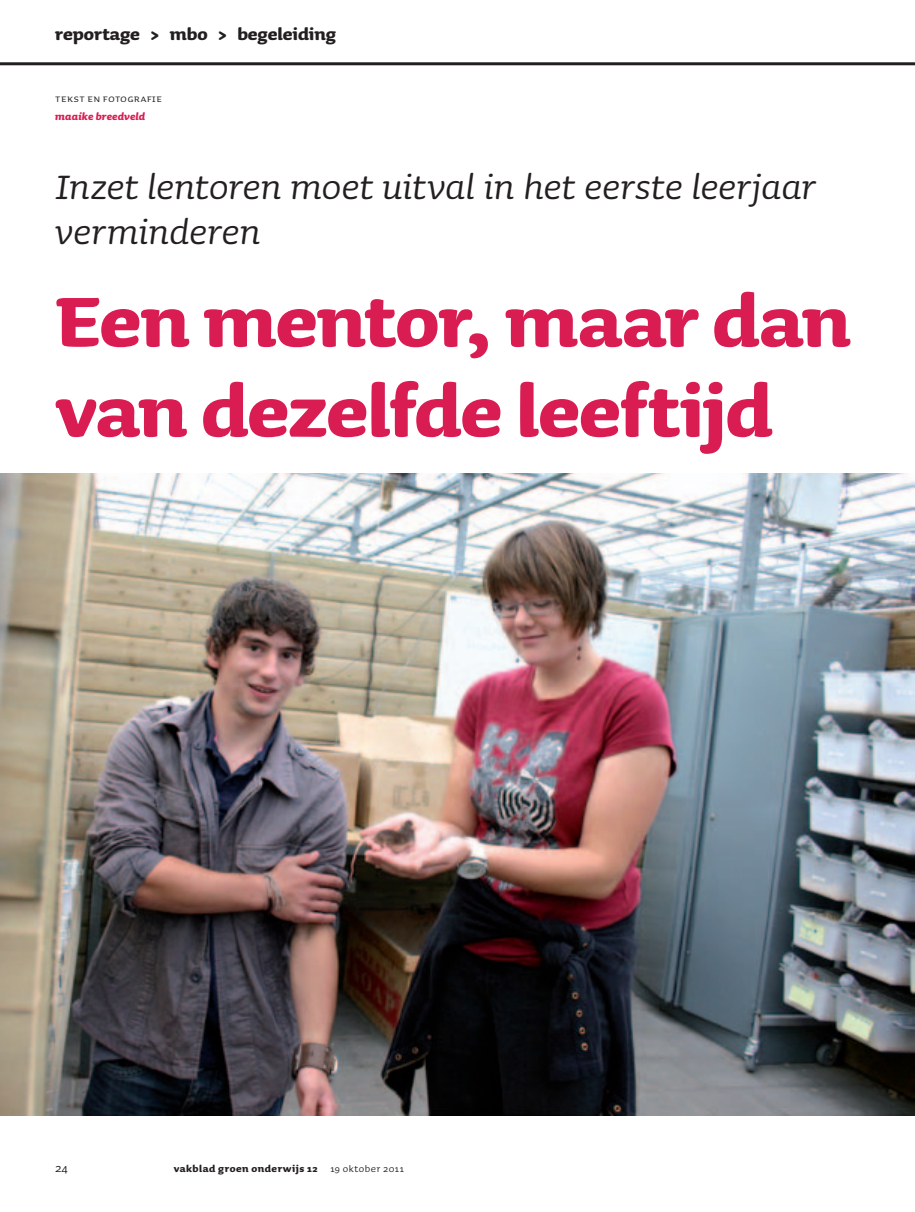
<style>
.page{position:relative;width:915px;height:1212px;background:#fff}
.page>*{position:absolute;margin:0;border:0;box-sizing:border-box;transform-origin:0 0}
.t1{font:700 90px/90px "Sauna";letter-spacing:-.01em;color:#d91c52}
.t2{font:italic 45px/45px "Sauna";letter-spacing:-.005em;color:#231f20}
.t3{font:700 21px "Sauna";color:#231f20}
.t4{font:15px "Sauna";color:#231f20}
.t5{font:12.75px "Sauna Small Caps";letter-spacing:.02em;color:#231f20}
.t6{font:italic 700 12.75px "Sauna";letter-spacing:.01em;color:#d91c52}
.t7{font:700 12px "Sauna";letter-spacing:.04em;color:#231f20}
.s1{font-weight:400}
</style>
<div class="page">
<img style="left:0;top:473px;width:914px;height:643px">
<hr style="left:0;top:62px;width:914px;height:3px;background:#231f20">
<p class="t3" style="left:55px;top:23px;width:282px">reportage &gt; mbo &gt; begeleiding</p>
<p class="t5" style="left:55px;top:92px;width:108px">tekst en fotografie</p>
<p class="t6" style="left:55px;top:109px;width:91px">maaike breedveld</p>
<p class="t2" style="left:55px;top:164px;width:762px">Inzet lentoren moet uitval in het eerste leerjaar verminderen</p>
<h1 class="t1" style="left:55px;top:276px;width:797px">Een mentor, maar dan van dezelfde leeftijd</h1>
<p class="t4" style="left:55px;top:1160px;width:14px">24</p>
<p class="t7" style="left:174px;top:1162px;width:231px">vakblad groen onderwijs 12 <span class="s1">19 oktober 2011</span></p>
</div>
